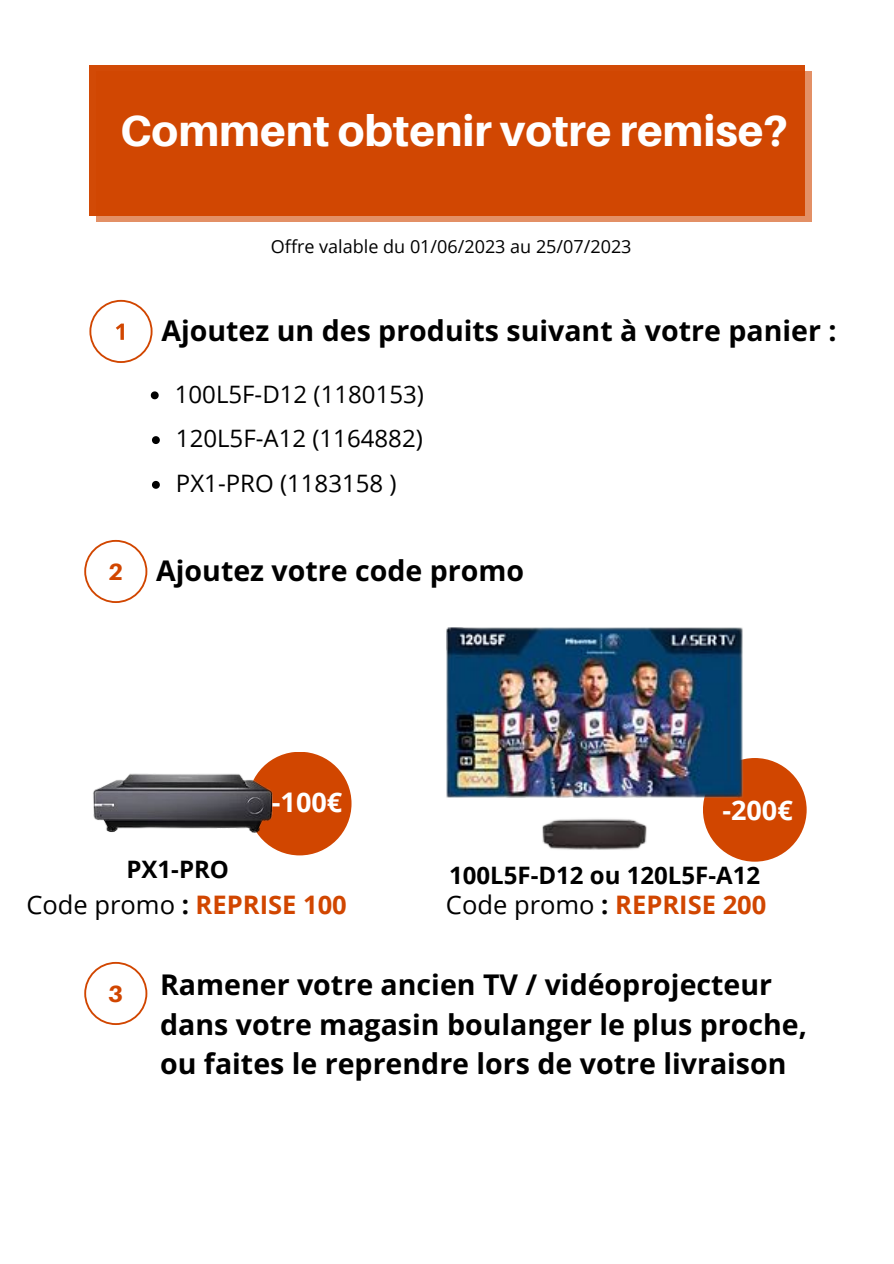
<style>
.page{position:relative;width:894px;height:1264px;background:#fff}
.page>*{position:absolute;margin:0;border:0;box-sizing:border-box;transform-origin:0 0}
.t1{font:800 43.5px "Aileron";color:#fff}
.t2{font:700 28.5px/39.5px "Open Sans";color:#000}
.t3{font:700 27px "Open Sans";color:#fff}
.t4{font:700 25.5px "Open Sans";color:#d14600}
.t5{font:24px "Open Sans";color:#000}
.t6{font:700 24px "Open Sans";color:#000}
.t7{font:800 23.4px "Aileron";color:#d14600}
.t8{font:18px "Open Sans";color:#000}
.s1{font-weight:400;color:#000}
.s2{color:#000}
</style>
<div class="page">
<div style="left:89px;top:65px;width:715px;height:150px;background:#d14600"></div>
<div style="left:96px;top:71px;width:715px;height:150px;background:#d14600"></div>
<div style="left:248px;top:751px;width:103px;height:104px;background:#d14600;border-radius:50%"></div>
<img style="left:93px;top:753px;width:193px;height:101px">
<div style="left:702px;top:758px;width:104px;height:103px;background:#d14600;border-radius:50%"></div>
<img style="left:446px;top:627px;width:307px;height:228px">
<svg style="left:89px;top:300px;width:63px;height:63px"></svg>
<svg style="left:84px;top:540px;width:63px;height:63px"></svg>
<div style="left:94px;top:549px;width:43px;height:45px;background:#fff;border-radius:21px"></div>
<svg style="left:151px;top:391px;width:8px;height:8px"></svg>
<svg style="left:152px;top:436px;width:8px;height:8px"></svg>
<svg style="left:152px;top:481px;width:8px;height:8px"></svg>
<svg style="left:84px;top:961px;width:63px;height:64px"></svg>
<div style="left:94px;top:970px;width:43px;height:45px;background:#fff;border-radius:21px"></div>
<p class="t1" style="left:120px;top:104px;width:669px">Comment obtenir votre remise?</p>
<p class="t8" style="left:271px;top:233px;width:362px">Offre valable du 01/06/2023 au 25/07/2023</p>
<p class="t2" style="left:161px;top:310px;width:676px">Ajoutez un des produits suivant à votre panier :</p>
<p class="t5" style="left:175px;top:377px;width:251px">100L5F-D12 (1180153)</p>
<p class="t5" style="left:176px;top:422px;width:248px">120L5F-A12 (1164882)</p>
<p class="t5" style="left:176px;top:466px;width:222px">PX1-PRO (1183158 )</p>
<p class="t7" style="left:108px;top:557px;width:17px">2</p>
<p class="t2" style="left:156px;top:550px;width:369px">Ajoutez votre code promo</p>
<p class="t3" style="left:272px;top:783px;width:72px">-100€</p>
<p class="t3" style="left:722px;top:791px;width:72px">-200€</p>
<p class="t6" style="left:126px;top:852px;width:104px">PX1-PRO</p>
<p class="t4" style="left:26px;top:886px;width:322px"><span class="s1">Code promo</span> <span class="s2">:</span> REPRISE 100</p>
<p class="t4" style="left:446px;top:886px;width:322px"><span class="s1">Code promo</span> <span class="s2">:</span> REPRISE 200</p>
<p class="t6" style="left:449px;top:858px;width:312px">100L5F-D12 ou 120L5F-A12</p>
<p class="t7" style="left:108px;top:979px;width:17px">3</p>
<p class="t2" style="left:160px;top:964px;width:648px">Ramener votre ancien TV / vidéoprojecteur dans votre magasin boulanger le plus proche, ou faites le reprendre lors de votre livraison</p>
</div>
